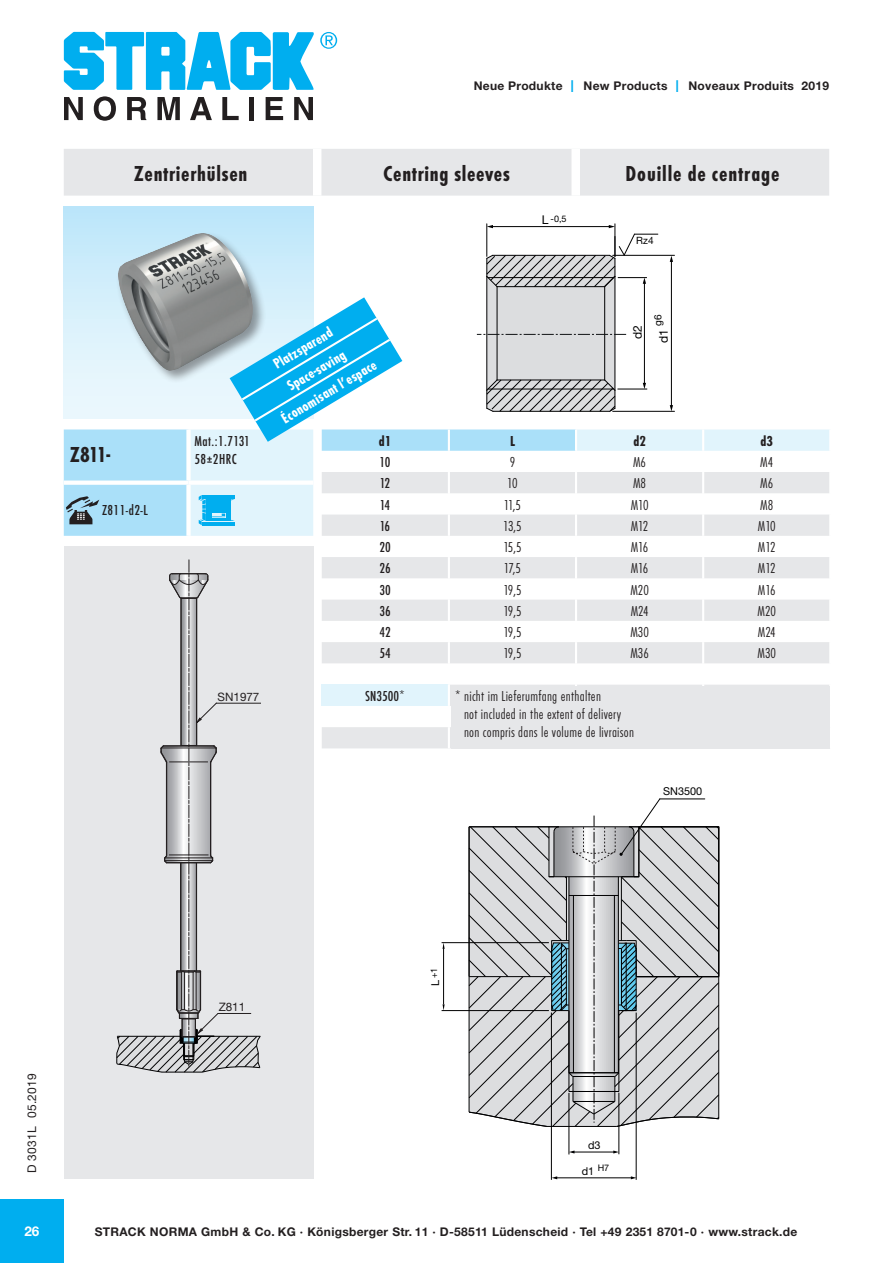
<style>
.page{position:relative;width:893px;height:1263px;background:#fff}
.page>*{position:absolute;margin:0;border:0;box-sizing:border-box;transform-origin:0 0}
.t1{font:22.5px "Futura T Bol Con";letter-spacing:.03em;color:#231f20}
.t2{font:15.3px "Futura T Bol Con";color:#fff}
.t3{font:15px "Futura T Lig Con";letter-spacing:.02em;color:#231f20}
.Grndschr__10_12_FutL{font:15px "Futura T Med Con";color:#231f20}
.t4{font:15px "Futura T Bol Con";color:#231f20}
.t5{font:700 13.5px "Helvetica Neue LT Std";color:#fff}
.t6{font:700 12px "Helvetica Neue LT Std";letter-spacing:.025em;color:#231f20}
.t7{font:12px "Helvetica Neue LT Std";letter-spacing:.03em;color:#231f20}
.t8{font:12px "Helvetica Neue LT Std";color:#000001}
.t9{font:11.7px "Helvetica Neue LT Std";color:#231f20}
.t10{font:10.8px "Helvetica Neue LT Std";color:#000001}
.t11{font:10.05px "Helvetica Neue LT Std";color:#000001}
.t12{font:9px "Helvetica Neue LT Std";color:#000001}
.s1{font-weight:400;font-size:16.5px;color:#00aeef}
.s2{font-size:12px}
.s3{font-size:10.8px}
</style>
<div class="page">
<svg style="left:64px;top:97px;width:19px;height:23px"></svg>
<svg style="left:94px;top:96px;width:22px;height:25px"></svg>
<svg style="left:127px;top:97px;width:19px;height:23px"></svg>
<svg style="left:157px;top:97px;width:23px;height:23px"></svg>
<svg style="left:190px;top:97px;width:22px;height:23px"></svg>
<svg style="left:222px;top:97px;width:17px;height:23px"></svg>
<div style="left:249px;top:97px;width:5px;height:23px;background:#231f20"></div>
<svg style="left:266px;top:97px;width:17px;height:23px"></svg>
<svg style="left:294px;top:97px;width:19px;height:23px"></svg>
<svg style="left:64px;top:32px;width:273px;height:58px"></svg>
<div style="left:0;top:1199px;width:64px;height:64px;background:#00aeef"></div>
<div style="left:64px;top:546px;width:249px;height:633px;background:#e6e7e9"></div>
<svg style="left:322px;top:557px;width:507px;height:191px"></svg>
<div style="left:322px;top:685px;width:127px;height:21px;background:#e1f4fc"></div>
<hr style="left:448px;top:557px;width:2px;height:21px;background:#fff">
<hr style="left:575px;top:557px;width:2px;height:21px;background:#fff">
<hr style="left:702px;top:557px;width:2px;height:21px;background:#fff">
<hr style="left:448px;top:578px;width:2px;height:22px;background:#fff">
<hr style="left:575px;top:578px;width:2px;height:22px;background:#fff">
<hr style="left:702px;top:578px;width:2px;height:22px;background:#fff">
<hr style="left:448px;top:600px;width:2px;height:21px;background:#fff">
<hr style="left:575px;top:600px;width:2px;height:21px;background:#fff">
<hr style="left:702px;top:600px;width:2px;height:21px;background:#fff">
<hr style="left:448px;top:621px;width:2px;height:21px;background:#fff">
<hr style="left:575px;top:621px;width:2px;height:21px;background:#fff">
<hr style="left:702px;top:621px;width:2px;height:21px;background:#fff">
<hr style="left:448px;top:642px;width:2px;height:21px;background:#fff">
<hr style="left:575px;top:642px;width:2px;height:21px;background:#fff">
<hr style="left:702px;top:642px;width:2px;height:21px;background:#fff">
<hr style="left:448px;top:663px;width:2px;height:22px;background:#fff">
<hr style="left:575px;top:663px;width:2px;height:22px;background:#fff">
<hr style="left:702px;top:663px;width:2px;height:22px;background:#fff">
<hr style="left:448px;top:685px;width:2px;height:21px;background:#fff">
<hr style="left:575px;top:685px;width:2px;height:21px;background:#fff">
<hr style="left:702px;top:685px;width:2px;height:21px;background:#fff">
<hr style="left:448px;top:706px;width:2px;height:21px;background:#fff">
<hr style="left:448px;top:727px;width:2px;height:21px;background:#fff">
<div style="left:64px;top:149px;width:765px;height:47px;background:#e6e7e9"></div>
<div style="left:313px;top:149px;width:8px;height:47px;background:#fff"></div>
<div style="left:571px;top:149px;width:9px;height:47px;background:#fff"></div>
<hr style="left:487px;top:224px;width:1px;height:32px;background:#000001">
<hr style="left:615px;top:224px;width:1px;height:32px;background:#000001">
<hr style="left:492px;top:226px;width:118px;height:1px;background:#000001">
<svg style="left:487px;top:225px;width:6px;height:3px"></svg>
<svg style="left:609px;top:225px;width:6px;height:3px"></svg>
<div style="left:451px;top:686px;width:378px;height:62px;background:#e6e7e9"></div>
<hr style="left:442px;top:942px;width:107px;height:1px;background:#000001">
<hr style="left:442px;top:1010px;width:107px;height:1px;background:#000001">
<hr style="left:443px;top:949px;width:1px;height:55px;background:#000001">
<hr style="left:551px;top:1012px;width:1px;height:168px;background:#000001">
<hr style="left:636px;top:1012px;width:1px;height:168px;background:#000001">
<hr style="left:556px;top:1177px;width:76px;height:1px;background:#000001">
<svg style="left:631px;top:1176px;width:5px;height:3px"></svg>
<hr style="left:569px;top:1093px;width:1px;height:61px;background:#000001">
<hr style="left:573px;top:1152px;width:41px;height:1px;background:#000001">
<svg style="left:613px;top:1150px;width:6px;height:3px"></svg>
<hr style="left:619px;top:1093px;width:1px;height:61px;background:#000001">
<svg style="left:469px;top:798px;width:251px;height:329px;background:#c8cbcd"></svg>
<div style="left:64px;top:206px;width:249px;height:213px;background:#bee7fa"></div>
<hr style="left:162px;top:1072px;width:40px;height:1px;background:#000001">
<hr style="left:216px;top:703px;width:45px;height:1px;background:#231f20">
<svg style="left:117px;top:560px;width:143px;height:512px"></svg>
<hr style="left:218px;top:1013px;width:33px;height:1px;background:#231f20">
<svg style="left:64px;top:234px;width:765px;height:302px"></svg>
<p class="t6" style="left:474px;top:78px;width:357px">Neue Produkte <span class="s1">I</span> New Products <span class="s1">I</span> Noveaux Produits 2019</p>
<p class="t1" style="left:134px;top:160px;width:115px">Zentrierhülsen</p>
<p class="t1" style="left:383px;top:160px;width:128px">Centring sleeves</p>
<p class="t1" style="left:625px;top:160px;width:156px">Douille de centrage</p>
<p class="t1" style="left:70px;top:442px;width:42px">Z811-</p>
<p class="Grndschr__10_12_FutL" style="left:102px;top:502px;width:47px">Z811-d2-L</p>
<p class="t12" style="left:542px;top:213px;width:26px"><span class="s2">L</span> -0,5</p>
<p class="t11" style="left:636px;top:235px;width:19px">Rz4</p>
<p class="Grndschr__10_12_FutL" style="left:195px;top:433px;width:57px">Mat.:1.7131</p>
<p class="Grndschr__10_12_FutL" style="left:195px;top:451px;width:44px">58±2HRC</p>
<p class="t9" style="left:218px;top:690px;width:43px">SN1977</p>
<p class="t2" style="left:270px;top:357px;width:68px;rotate:-31deg">Platzsparend</p>
<p class="t2" style="left:284px;top:379px;width:67px;rotate:-31deg">Space-saving</p>
<p class="t2" style="left:278px;top:412px;width:110px;rotate:-31deg">Économisant l’espace</p>
<p class="t8" style="left:630px;top:339px;width:15px;rotate:-90deg">d2</p>
<p class="t11" style="left:652px;top:326px;width:13px;rotate:-90deg">g6</p>
<p class="t8" style="left:656px;top:343px;width:15px;rotate:-90deg">d1</p>
<p class="t4" style="left:379px;top:432px;width:14px">d1</p>
<p class="t4" style="left:510px;top:432px;width:6px">L</p>
<p class="t4" style="left:633px;top:432px;width:14px">d2</p>
<p class="t4" style="left:760px;top:432px;width:14px">d3</p>
<p class="Grndschr__10_12_FutL" style="left:380px;top:454px;width:12px">10</p>
<p class="t3" style="left:510px;top:454px;width:7px">9</p>
<p class="t3" style="left:633px;top:454px;width:14px">M6</p>
<p class="t3" style="left:760px;top:454px;width:14px">M4</p>
<p class="Grndschr__10_12_FutL" style="left:380px;top:475px;width:12px">12</p>
<p class="t3" style="left:507px;top:475px;width:12px">10</p>
<p class="t3" style="left:633px;top:475px;width:14px">M8</p>
<p class="t3" style="left:760px;top:475px;width:14px">M6</p>
<p class="Grndschr__10_12_FutL" style="left:380px;top:496px;width:12px">14</p>
<p class="t3" style="left:504px;top:497px;width:19px">11,5</p>
<p class="t3" style="left:631px;top:497px;width:19px">M10</p>
<p class="t3" style="left:760px;top:497px;width:14px">M8</p>
<p class="Grndschr__10_12_FutL" style="left:380px;top:518px;width:12px">16</p>
<p class="t3" style="left:503px;top:518px;width:20px">13,5</p>
<p class="t3" style="left:631px;top:518px;width:19px">M12</p>
<p class="t3" style="left:758px;top:518px;width:19px">M10</p>
<p class="Grndschr__10_12_FutL" style="left:379px;top:539px;width:13px">20</p>
<p class="t3" style="left:503px;top:539px;width:20px">15,5</p>
<p class="t3" style="left:631px;top:539px;width:19px">M16</p>
<p class="t3" style="left:758px;top:539px;width:19px">M12</p>
<p class="Grndschr__10_12_FutL" style="left:379px;top:560px;width:13px">26</p>
<p class="t3" style="left:504px;top:560px;width:18px">17,5</p>
<p class="t3" style="left:631px;top:560px;width:19px">M16</p>
<p class="t3" style="left:758px;top:560px;width:19px">M12</p>
<p class="Grndschr__10_12_FutL" style="left:379px;top:581px;width:13px">30</p>
<p class="t3" style="left:503px;top:582px;width:20px">19,5</p>
<p class="t3" style="left:630px;top:582px;width:20px">M20</p>
<p class="t3" style="left:758px;top:582px;width:19px">M16</p>
<p class="Grndschr__10_12_FutL" style="left:379px;top:603px;width:13px">36</p>
<p class="t3" style="left:503px;top:603px;width:20px">19,5</p>
<p class="t3" style="left:631px;top:603px;width:19px">M24</p>
<p class="t3" style="left:757px;top:603px;width:20px">M20</p>
<p class="Grndschr__10_12_FutL" style="left:379px;top:624px;width:13px">42</p>
<p class="t3" style="left:503px;top:624px;width:20px">19,5</p>
<p class="t3" style="left:630px;top:624px;width:20px">M30</p>
<p class="t3" style="left:758px;top:624px;width:19px">M24</p>
<p class="Grndschr__10_12_FutL" style="left:379px;top:645px;width:13px">54</p>
<p class="t3" style="left:503px;top:645px;width:20px">19,5</p>
<p class="t3" style="left:630px;top:645px;width:20px">M36</p>
<p class="t3" style="left:757px;top:645px;width:20px">M30</p>
<p class="Grndschr__10_12_FutL" style="left:365px;top:688px;width:41px">SN3500*</p>
<p class="t3" style="left:455px;top:688px;width:147px">* nicht im Lieferumfang enthalten</p>
<p class="t3" style="left:464px;top:706px;width:159px">not included in the extent of delivery</p>
<p class="t3" style="left:464px;top:724px;width:172px">non compris dans le volume de livraison</p>
<p class="t10" style="left:663px;top:785px;width:41px">SN3500</p>
<p class="t7" style="left:25px;top:1173px;width:102px;rotate:-90deg">D 3031L 05.2019</p>
<p class="t9" style="left:219px;top:1000px;width:28px">Z811</p>
<p class="t12" style="left:429px;top:986px;width:20px;rotate:-90deg"><span class="s3">L</span>+1</p>
<p class="t10" style="left:588px;top:1138px;width:14px">d3</p>
<p class="t10" style="left:582px;top:1164px;width:29px">d1 <sup>H7</sup></p>
<p class="t5" style="left:24px;top:1222px;width:17px">26</p>
<p class="t6" style="left:95px;top:1224px;width:704px">STRACK NORMA GmbH &amp; Co. KG · Königsberger Str. 11 · D-58511 Lüdenscheid · Tel +49 2351 8701-0 · www.strack.de</p>
</div>
